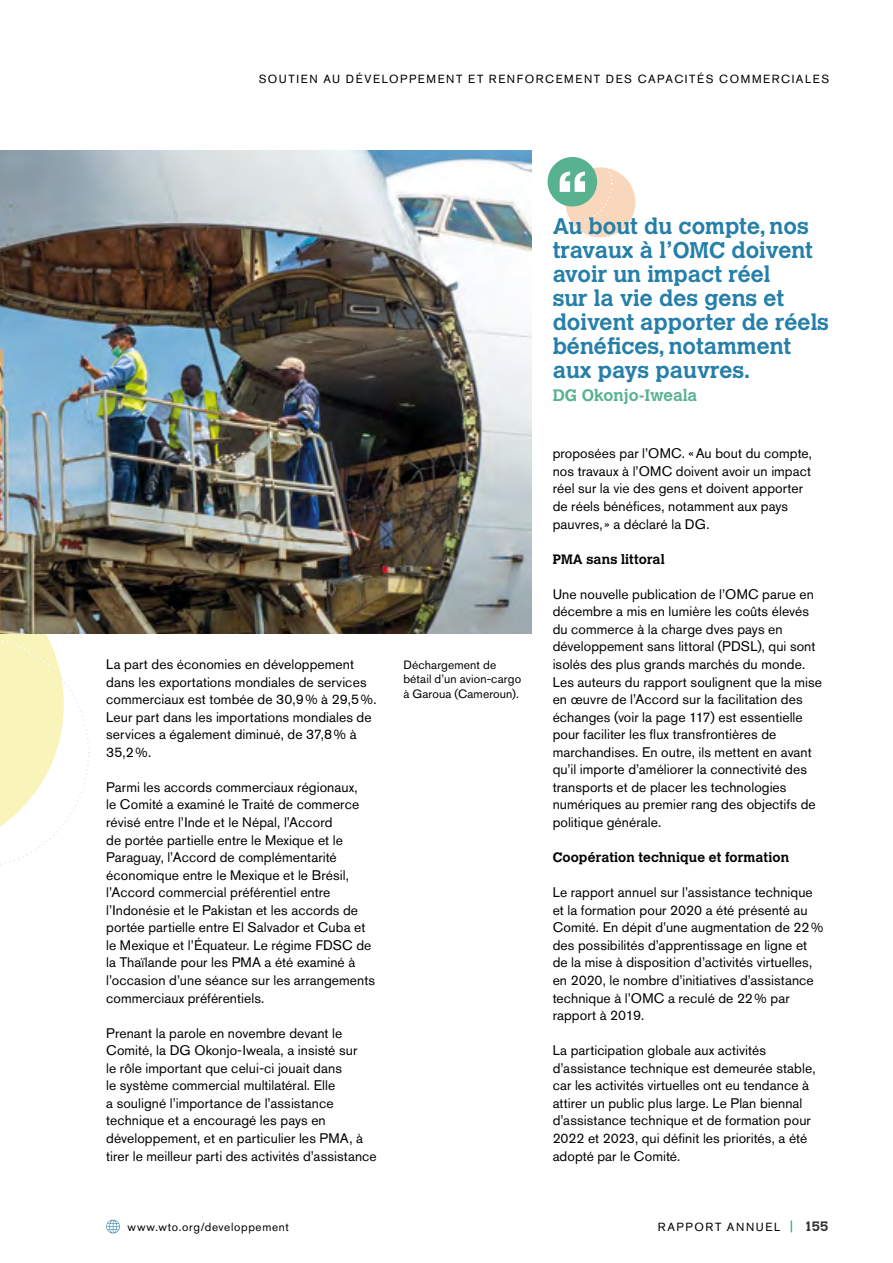
<style>
.page{position:relative;width:893px;height:1263px;background:#fff}
.page>*{position:absolute;margin:0;border:0;box-sizing:border-box;transform-origin:0 0}
.t1{font:700 22.5px/24px "Calvert MT Std";color:#247fa9}
.t2{font:700 16.5px "Calvert MT Std";color:#58b290}
.t3{font:13.8px/17.5px "Akzidenz Grotesk Pro";letter-spacing:.005em;color:#000}
.t4{font:700 13.5px "Calvert MT Std";letter-spacing:.01em;color:#000}
.t5{font:700 13.5px "Calvert MT Std";color:#333332}
.t6{font:12px/14.4px "Akzidenz Grotesk Pro";letter-spacing:.01em;color:#000}
.t7{font:11.7px "Akzidenz Grotesk Pro";letter-spacing:.13em;color:#000}
.t8{font:11.7px "Akzidenz Grotesk Pro";letter-spacing:.055em;color:#000}
</style>
<div class="page">
<svg style="left:0;top:634px;width:90px;height:231px"></svg>
<img style="left:0;top:150px;width:531px;height:484px">
<div style="left:565px;top:167px;width:70px;height:70px;background:#f8d7bc;border-radius:50%"></div>
<svg style="left:547px;top:157px;width:66px;height:67px"></svg>
<svg style="left:106px;top:1220px;width:14px;height:13px"></svg>
<svg style="left:791px;top:1220px;width:1px;height:12px"></svg>
<p class="t7" style="left:259px;top:71px;width:572px">SOUTIEN AU DÉVELOPPEMENT ET RENFORCEMENT DES CAPACITÉS COMMERCIALES</p>
<p class="t3" style="left:106px;top:655px;width:272px">La part des économies en développement dans les exportations mondiales de services commerciaux est tombée de 30,9% à 29,5%.<br>Leur part dans les importations mondiales de services a également diminué, de 37,8% à 35,2%.</p>
<p class="t3" style="left:106px;top:778px;width:270px">Parmi les accords commerciaux régionaux,<br>le Comité a examiné le Traité de commerce révisé entre l’Inde et le Népal, l’Accord<br>de portée partielle entre le Mexique et le Paraguay, l’Accord de complémentarité économique entre le Mexique et le Brésil, l’Accord commercial préférentiel entre l’Indonésie et le Pakistan et les accords de portée partielle entre El Salvador et Cuba et le Mexique et l’Équateur. Le régime FDSC de la Thaïlande pour les PMA a été examiné à l’occasion d’une séance sur les arrangements commerciaux préférentiels.</p>
<p class="t3" style="left:106px;top:1024px;width:272px">Prenant la parole en novembre devant le Comité, la DG Okonjo-Iweala, a insisté sur<br>le rôle important que celui-ci jouait dans<br>le système commercial multilatéral. Elle<br>a souligné l’importance de l’assistance technique et a encouragé les pays en développement, et en particulier les PMA, à tirer le meilleur parti des activités d’assistance</p>
<p class="t6" style="left:403px;top:657px;width:119px">Déchargement de bétail d’un avion-cargo à Garoua (Cameroun).</p>
<h1 class="t1" style="left:553px;top:214px;width:278px">Au bout du compte, nos travaux à l’OMC doivent avoir un impact réel<br>sur la vie des gens et doivent apporter de réels bénéfices, notamment aux pays pauvres.</h1>
<p class="t2" style="left:553px;top:384px;width:146px">DG Okonjo-Iweala</p>
<p class="t3" style="left:553px;top:445px;width:261px">proposées par l’OMC. «Au bout du compte, nos travaux à l’OMC doivent avoir un impact réel sur la vie des gens et doivent apporter de réels bénéfices, notamment aux pays pauvres,» a déclaré la DG.</p>
<p class="t4" style="left:553px;top:550px;width:114px">PMA sans littoral</p>
<p class="t3" style="left:553px;top:585px;width:271px">Une nouvelle publication de l’OMC parue en décembre a mis en lumière les coûts élevés du commerce à la charge dves pays en développement sans littoral (PDSL), qui sont isolés des plus grands marchés du monde.<br>Les auteurs du rapport soulignent que la mise en œuvre de l’Accord sur la facilitation des échanges (voir la page 117) est essentielle pour faciliter les flux transfrontières de marchandises. En outre, ils mettent en avant qu’il importe d’améliorer la connectivité des transports et de placer les technologies numériques au premier rang des objectifs de politique générale.</p>
<p class="t4" style="left:553px;top:849px;width:238px">Coopération technique et formation</p>
<p class="t3" style="left:553px;top:883px;width:272px">Le rapport annuel sur l’assistance technique et la formation pour 2020 a été présenté au Comité. En dépit d’une augmentation de 22% des possibilités d’apprentissage en ligne et de la mise à disposition d’activités virtuelles, en 2020, le nombre d’initiatives d’assistance technique à l’OMC a reculé de 22% par rapport à 2019.</p>
<p class="t3" style="left:553px;top:1041px;width:264px">La participation globale aux activités d’assistance technique est demeurée stable, car les activités virtuelles ont eu tendance à attirer un public plus large. Le Plan biennal d’assistance technique et de formation pour 2022 et 2023, qui définit les priorités, a été adopté par le Comité.</p>
<p class="t8" style="left:128px;top:1219px;width:163px">www.wto.org/developpement</p>
<p class="t7" style="left:658px;top:1219px;width:124px">RAPPORT ANNUEL</p>
<p class="t5" style="left:804px;top:1217px;width:26px">155</p>
</div>
